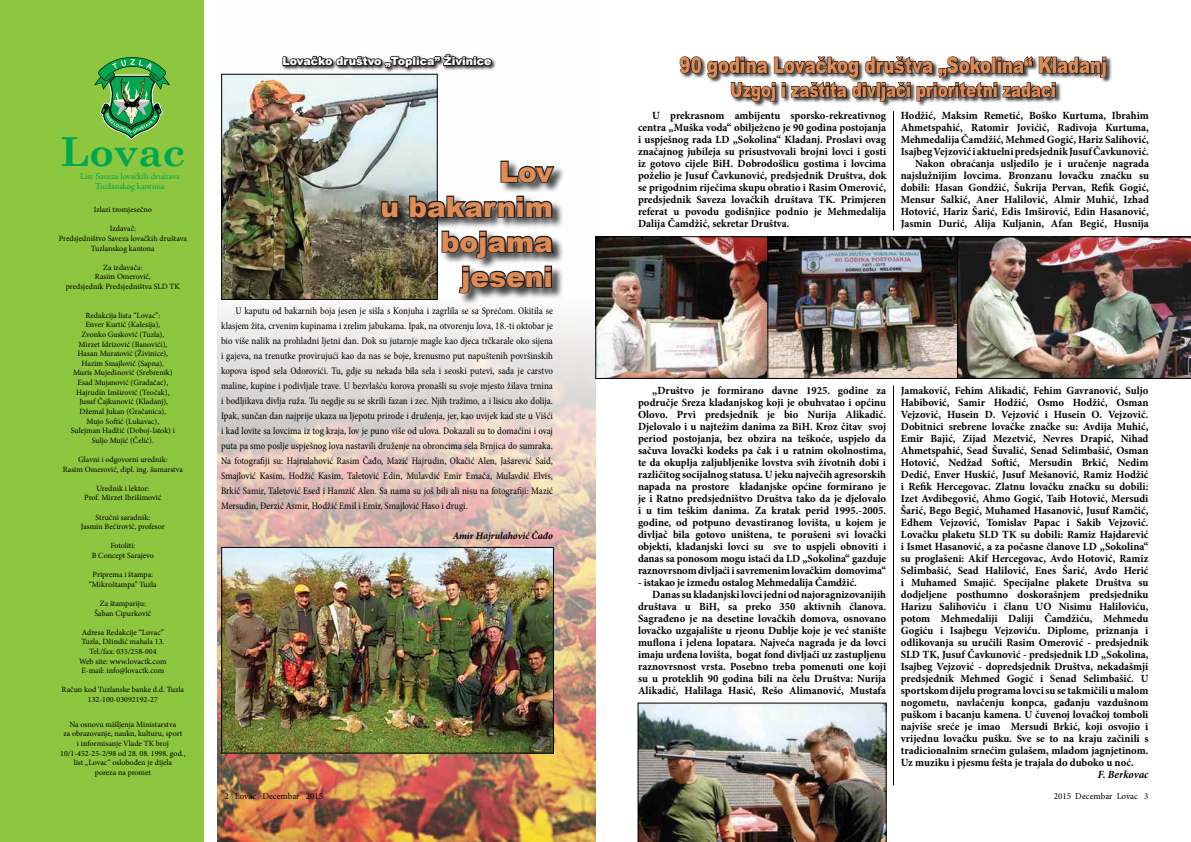
<style>
.page{position:relative;width:1191px;height:842px;background:#fff}
.page>*{position:absolute;margin:0;border:0;box-sizing:border-box;transform-origin:0 0}
.t1{font:700 40px "Century Schoolbook";color:#00a651}
.t2{font:900 28px/35px "Arial";color:#e18b54;text-align:right}
.t3{font:900 22px "Arial";color:#e18b54;scale:.75 1}
.t4{font:900 20px "Arial";color:#e18b54;scale:.75 1}
.t5{font:700 11px/12px "Minion Pro";color:#000;text-align:justify}
.t6{font:900 11px "Arial";color:#fff}
.t7{font:italic 700 11px "Minion Pro";color:#000}
.t8{font:condensed 10.1px/15px "Minion Pro";color:#000;text-align:justify}
.t9{font:italic 700 10.1px "Minion Pro";letter-spacing:-.005em;color:#000}
.t10{font:9px/10px "Adobe Jenson Pro";letter-spacing:-.005em;color:#00a651;text-align:center}
.t11{font:9px "Minion Pro";color:#000}
.t12{font:8px/9.6px "Minion Pro";color:#000;text-align:center}
</style>
<div class="page">
<img style="left:217px;top:73px;width:378px;height:769px">
<div style="left:0;top:0;width:203px;height:842px;background:#8dc63f"></div>
<svg style="left:94px;top:57px;width:76px;height:83px"></svg>
<hr style="left:893px;top:111px;width:1px;height:119px;background:#000">
<hr style="left:893px;top:386px;width:1px;height:399px;background:#000">
<div style="left:282px;top:53px;width:215px;height:20px;background:#000;opacity:.75"></div>
<svg style="left:282px;top:53px;width:212px;height:17px"></svg>
<div style="left:679px;top:56px;width:433px;height:52px;background:#000;opacity:.75"></div>
<svg style="left:679px;top:56px;width:427px;height:46px"></svg>
<div style="left:1051px;top:86px;width:4px;height:11px;border:1px solid #000"></div>
<img style="left:223px;top:549px;width:329px;height:203px">
<div style="left:221px;top:547px;width:333px;height:207px;border:1px solid #000"></div>
<img style="left:223px;top:76px;width:213px;height:222px">
<div style="left:221px;top:74px;width:217px;height:226px;border:1px solid #000"></div>
<div style="left:381px;top:160px;width:185px;height:145px;background:#000;opacity:.75"></div>
<svg style="left:499px;top:160px;width:57px;height:24px"></svg>
<svg style="left:380px;top:200px;width:19px;height:19px"></svg>
<svg style="left:408px;top:195px;width:145px;height:24px"></svg>
<svg style="left:440px;top:230px;width:115px;height:65px"></svg>
<img style="left:597px;top:238px;width:360px;height:139px">
<div style="left:595px;top:236px;width:173px;height:143px;border:1px solid #000"></div>
<div style="left:767px;top:236px;width:196px;height:143px;border:1px solid #000"></div>
<img style="left:957px;top:236px;width:234px;height:143px">
<img style="left:637px;top:702px;width:249px;height:140px">
<h1 class="t1" style="left:61px;top:120px;width:126px">Lovac</h1>
<p class="t10" style="left:80px;top:172px;width:101px">List Saveza lovačkih društava<br>Tuzlanskog kantona</p>
<p class="t12" style="left:94px;top:205px;width:60px">Izlazi tromjesečno</p>
<p class="t12" style="left:59px;top:224px;width:130px">Izdavač:<br>Predsjedništvo Saveza lovačkih društava<br>Tuzlanskog kantona</p>
<p class="t12" style="left:66px;top:263px;width:116px">Za izdavača:<br>Rasim Omerović,<br>predsjednik Predsjedništva SLD TK</p>
<p class="t12" style="left:71px;top:311px;width:106px">Redakcija lista “Lovac”:<br>Enver Kurtić (Kalesija),<br>Zvonko Gusković (Tuzla),<br>Mirzet Idrizović (Banovići),<br>Hasan Muratović (Živinice),<br>Hazim Smajlović (Sapna),<br>Muris Mujedinović (Srebrenik)<br>Esad Mujanović (Gradačac),<br>Hajrudin Imširović (Teočak),<br>Jusuf Čajkunović (Kladanj),<br>Džemal Jukan (Gračanica),<br>Mujo Softić (Lukavac),<br>Sulejman Hadžić (Doboj-Istok) i<br>Suljo Mujić (Čelić).</p>
<p class="t12" style="left:63px;top:455px;width:122px">Glavni i odgovorni urednik:<br>Rasim Omerović, dipl. ing. šumarstva</p>
<p class="t12" style="left:84px;top:483px;width:79px">Urednik i lektor:<br>Prof. Mirzet Ibrišimović</p>
<p class="t12" style="left:81px;top:512px;width:85px">Stručni saradnik:<br>Jasmin Bećirović, profesor</p>
<p class="t12" style="left:92px;top:541px;width:64px">Fotoliti:<br>B Concept Sarajevo</p>
<p class="t12" style="left:89px;top:570px;width:69px">Priprema i štampa: “Mikroštampa” Tuzla</p>
<p class="t12" style="left:94px;top:599px;width:58px">Za štampariju:<br>Šaban Cipurković</p>
<p class="t12" style="left:79px;top:627px;width:89px">Adresa Redakcije “Lovac”<br>Tuzla, Džindić mahala 13.<br>Tel./fax: 035/258-004<br>Web site: www.lovactk.com<br>E-mail: info@lovactk.com</p>
<p class="t12" style="left:62px;top:685px;width:124px">Račun kod Tuzlanske banke d.d. Tuzla<br>132-100-03092192-27</p>
<p class="t12" style="left:60px;top:719px;width:127px">Na osnovu mišljenja Ministarstva<br>za obrazovanje, nauku, kulturu, sport<br>i informisanje Vlade TK broj<br>10/1-452-25-2/98 od 28. 08. 1998. god., list „Lovac“ oslobođen je dijela<br>poreza na promet</p>
<p class="t6" style="left:283px;top:53px;width:210px">Lovačko društvo „Toplica” Živinice</p>
<h3 class="t3" style="left:679px;top:49px;width:571px">90 godina Lovačkog društva „Sokolina“ Kladanj</h3>
<h3 class="t4" style="left:730px;top:75px;width:436px">Uzgoj i zaštita divljači prioritetni zadaci</h3>
<h2 class="t2" style="left:380px;top:153px;width:174px">Lov<br>u bakarnim bojama jeseni</h2>
<p class="t8" style="left:221px;top:303px;width:333px;text-indent:14px">U kaputu od bakarnih boja jesen je sišla s Konjuha i zagrlila se sa Sprečom. Okitila se klasjem žita, crvenim kupinama i zrelim jabukama. Ipak, na otvorenju lova, 18.-ti oktobar je bio više nalik na prohladni ljetni dan. Dok su jutarnje magle kao djeca trčkarale oko sijena i gajeva, na trenutke provirujući kao da nas se boje, krenusmo put napuštenih površinskih kopova ispod sela Odorovići. Tu, gdje su nekada bila sela i seoski putevi, sada je carstvo maline, kupine i podivljale trave. U bezvlašću korova pronašli su svoje mjesto žilava trnina i bodljikava divlja ruža. Tu negdje su se skrili fazan i zec. Njih tražimo, a i lisicu ako dolija.<br>Ipak, sunčan dan najprije ukaza na ljepotu prirode i druženja, jer, kao uvijek kad ste u Višći i kad lovite sa lovcima iz tog kraja, lov je puno više od ulova. Dokazali su to domaćini i ovaj puta pa smo poslje uspješnog lova nastavili druženje na obroncima sela Brnjica do sumraka.<br>Na fotografiji su: Hajrulahović Rasim Čađo, Mazić Hajrudin, Okačić Alen, Jašarević Said, Smajlović Kasim, Hodžić Kasim, Taletović Edin, Mulavdić Emir Emača, Mulavdić Elvis, Brkić Samir, Taletović Esed i Hamzić Alen. Sa nama su još bili ali nisu na fotografiji: Mazić Mersudin, Đerzić Asmir, Hodžić Emil i Emir, Smajlović Haso i drugi.</p>
<p class="t9" style="left:453px;top:528px;width:101px">Amir Hajrulahović Čađo</p>
<p class="t11" style="left:224px;top:790px;width:100px">2 Lovac Decembar 2015</p>
<p class="t5" style="left:638px;top:109px;width:250px;text-indent:14px">U prekrasnom ambijentu sporsko-rekreativnog centra „Muška voda“ obilježeno je 90 godina postojanja i uspješnog rada LD „Sokolina“ Kladanj. Proslavi ovag značajnog jubileja su prisustvovali brojni lovci i gosti iz gotovo cijele BiH. Dobrodošlicu gostima i lovcima poželio je Jusuf Čavkunović, predsjednik Društva, dok se prigodnim riječima skupu obratio i Rasim Omerović, predsjednik Saveza lovačkih društava TK. Primjeren referat u povodu godišnjice podnio je Mehmedalija Dalija Čamdžić, sekretar Društva.</p>
<p class="t5" style="left:901px;top:109px;width:250px;text-align:right">Hodžić, Maksim Remetić, Boško Kurtuma, Ibrahim Ahmetspahić, Ratomir Jovićić, Radivoja Kurtuma, Mehmedalija Čamdžić, Mehmed Gogić, Hariz Salihović, Isajbeg Vejzović i aktuelni predsjednik Jusuf Čavkunović.<br>Nakon obraćanja usljedilo je i uručenje nagrada najslužnijim lovcima. Bronzanu lovačku značku su dobili: Hasan Gondžić, Šukrija Pervan, Refik Gogić, Mensur Salkić, Aner Halilović, Almir Muhić, Izhad Hotović, Hariz Šarić, Edis Imširović, Edin Hasanović, Jasmin Durić, Alija Kuljanin, Afan Begić, Husnija</p>
<p class="t5" style="left:638px;top:384px;width:250px;text-indent:14px">„Društvo je formirano davne 1925. godine za područje Sreza kladanjskog koji je obuhvatao i općinu Olovo. Prvi predsjednik je bio Nurija Alikadić.<br>Djelovalo i u najtežim danima za BiH. Kroz čitav svoj period postojanja, bez obzira na teškoće, uspjelo da sačuva lovački kodeks pa čak i u ratnim okolnostima, te da okuplja zaljubljenike lovstva svih životnih dobi i različitog socijalnog statusa. U jeku največih agresorskih napada na prostore kladanjske općine formirano je je i Ratno predsjedništvo Društva tako da je djelovalo i u tim teškim danima. Za kratak perid 1995.-2005. godine, od potpuno devastiranog lovišta, u kojem je divljač bila gotovo uništena, te porušeni svi lovački objekti, kladanjski lovci su sve to uspjeli obnoviti i danas sa ponosom mogu istaći da LD „Sokolina“ gazduje raznovrsnom divljaći i savremenim lovačkim domovima“</p>
<p class="t5" style="left:638px;top:576px;width:220px">- istakao je između ostalog Mehmedalija Čamdžić.</p>
<p class="t5" style="left:652px;top:588px;width:235px">Danas su kladanjski lovci jedni od najoragnizovanijih</p>
<p class="t5" style="left:638px;top:600px;width:250px">društava u BiH, sa preko 350 aktivnih članova.</p>
<p class="t5" style="left:638px;top:612px;width:250px">Sagrađeno je na desetine lovačkih domova, osnovano</p>
<p class="t5" style="left:638px;top:624px;width:250px">lovačko uzgajalište u rjeonu Dublje koje je već stanište</p>
<p class="t5" style="left:638px;top:636px;width:250px">muflona i jelena lopatara. Najveća nagrada je da lovci</p>
<p class="t5" style="left:638px;top:648px;width:250px">imaju urđena lovišta, bogat fond divljači uz zastupljenu</p>
<p class="t5" style="left:638px;top:660px;width:250px">raznovrsnost vrsta. Posebno treba pomenuti one koji</p>
<p class="t5" style="left:638px;top:672px;width:250px">su u proteklih 90 godina bili na čelu Društva: Nurija</p>
<p class="t5" style="left:638px;top:684px;width:250px">Alikadić, Halilaga Hasić, Rešo Alimanović, Mustafa</p>
<p class="t5" style="left:901px;top:384px;width:249px">Jamaković, Fehim Alikadić, Fehim Gavranović, Suljo Habibović, Samir Hodžić, Osmo Hodžić, Osman Vejzović, Husein D. Vejzović i Husein O. Vejzović.<br>Dobitnici srebrene lovačke značke su: Avdija Muhić, Emir Bajić, Zijad Mezetvić, Nevres Drapić, Nihad Ahmetspahić, Sead Šuvalić, Senad Selimbašić, Osman Hotović, Nedžad Softić, Mersudin Brkić, Nedim Dedić, Enver Huskić, Jusuf Mešanović, Ramiz Hodžić i Refik Hercegovac. Zlatnu lovačku značku su dobili:<br>Izet Avdibegović, Ahmo Gogić, Taib Hotović, Mersudi Šarić, Bego Begić, Muhamed Hasanović, Jusuf Ramčić, Edhem Vejzović, Tomislav Papac i Sakib Vejzović.<br>Lovačku plaketu SLD TK su dobili: Ramiz Hajdarević i Ismet Hasanović, a za počasne članove LD „Sokolina“ su proglašeni: Akif Hercegovac, Avdo Hotović, Ramiz Selimbašić, Sead Halilović, Enes Šarić, Avdo Herić i Muhamed Smajić. Specijalne plakete Društva su dodjeljene posthumno doskorašnjem predsjedniku Harizu Salihoviću i članu UO Nisimu Haliloviću, potom Mehmedaliji Daliji Čamdžiću, Mehmedu Gogiću i Isajbegu Vejzoviću. Diplome, priznanja i odlikovanja su uručili Rasim Omerović - predsjednik SLD TK, Jusuf Čavkunović - predsjednik LD „Sokolina, Isajbeg Vejzović - dopredsjednik Društva, nekadašmji predsjednik Mehmed Gogić i Senad Selimbašić. U sportskom dijelu programa lovci su se takmičili u malom nogometu, navlačenju konpca, gađanju vazdušnom puškom i bacanju kamena. U čuvenoj lovačkoj tomboli najviše sreće je imao Mersudi Brkić, koji osvojio i vrijednu lovačku pušku. Sve se to na kraju začinili s tradicionalnim srnećim gulašem, mladom jagnjetinom.<br>Uz muziku i pjesmu fešta je trajala do duboko u noć.</p>
<p class="t7" style="left:1097px;top:766px;width:52px">F. Berkovac</p>
<p class="t11" style="left:1054px;top:790px;width:96px">2015 Decembar Lovac 3</p>
</div>
